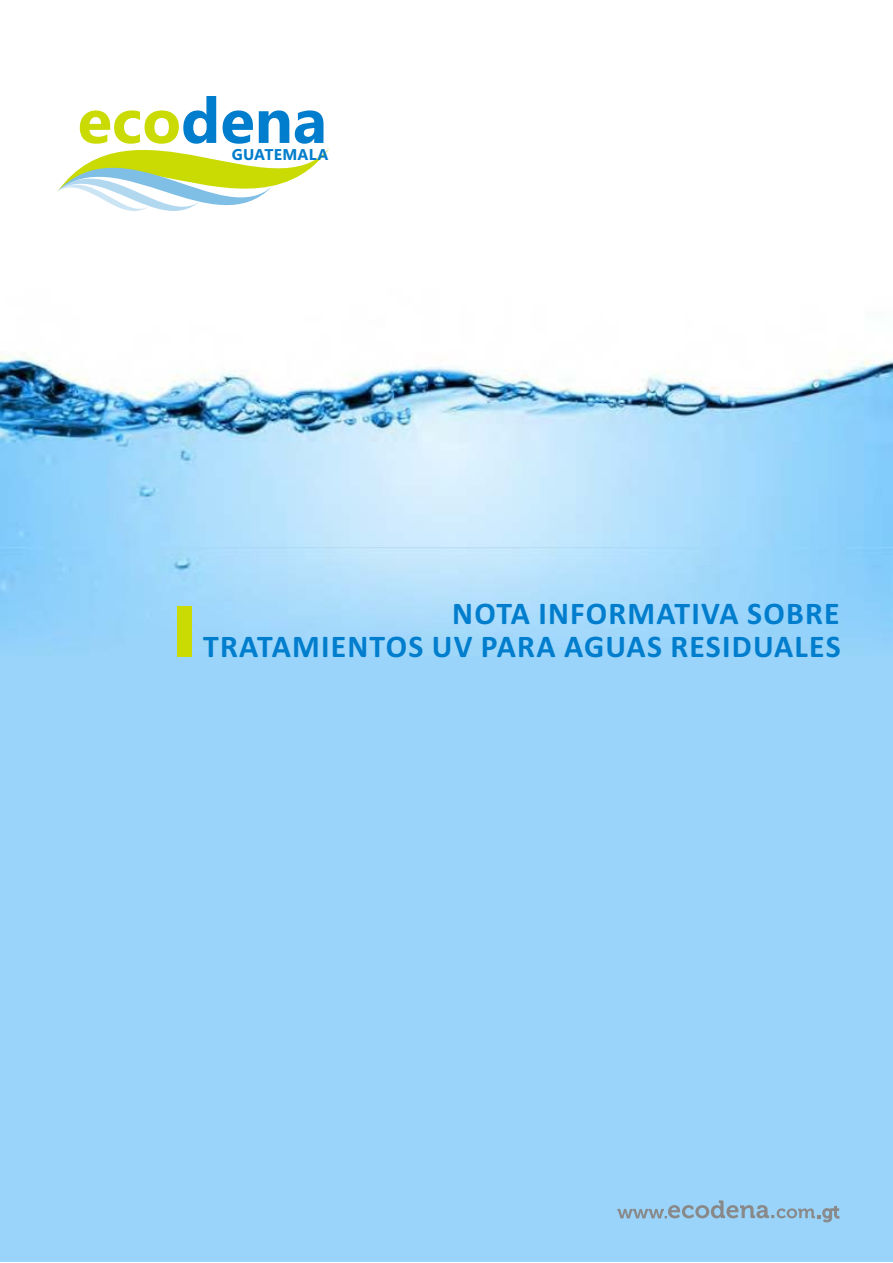
<style>
.page{position:relative;width:893px;height:1263px;background:#fff}
.page>*{position:absolute;margin:0;border:0;box-sizing:border-box;transform-origin:0 0}
.t1{font:700 31.65px "Calibri";letter-spacing:.04em;color:#007dcc}
.t2{font:18.3px "Museo 500";color:#898989}
.t3{font:700 15.6px "Segoe UI";letter-spacing:.015em;color:#007dcc}
</style>
<div class="page">
<div style="left:0;top:548px;width:893px;height:714px;background:#9ad4fa"></div>
<img style="left:0;top:354px;width:893px;height:194px">
<img style="left:0;top:548px;width:893px;height:88px">
<div style="left:177px;top:606px;width:15px;height:51px;background:#c9db03"></div>
<svg style="left:617px;top:1200px;width:222px;height:22px"></svg>
<svg style="left:57px;top:96px;width:273px;height:115px"></svg>
<p class="t3" style="left:232px;top:149px;width:98px">GUATEMALA</p>
<p class="t1" style="left:452px;top:600px;width:389px">NOTA INFORMATIVA SOBRE</p>
<p class="t1" style="left:203px;top:634px;width:639px">TRATAMIENTOS UV PARA AGUAS RESIDUALES</p>
<p class="t2" style="left:822px;top:1204px;width:19px">gt</p>
</div>
